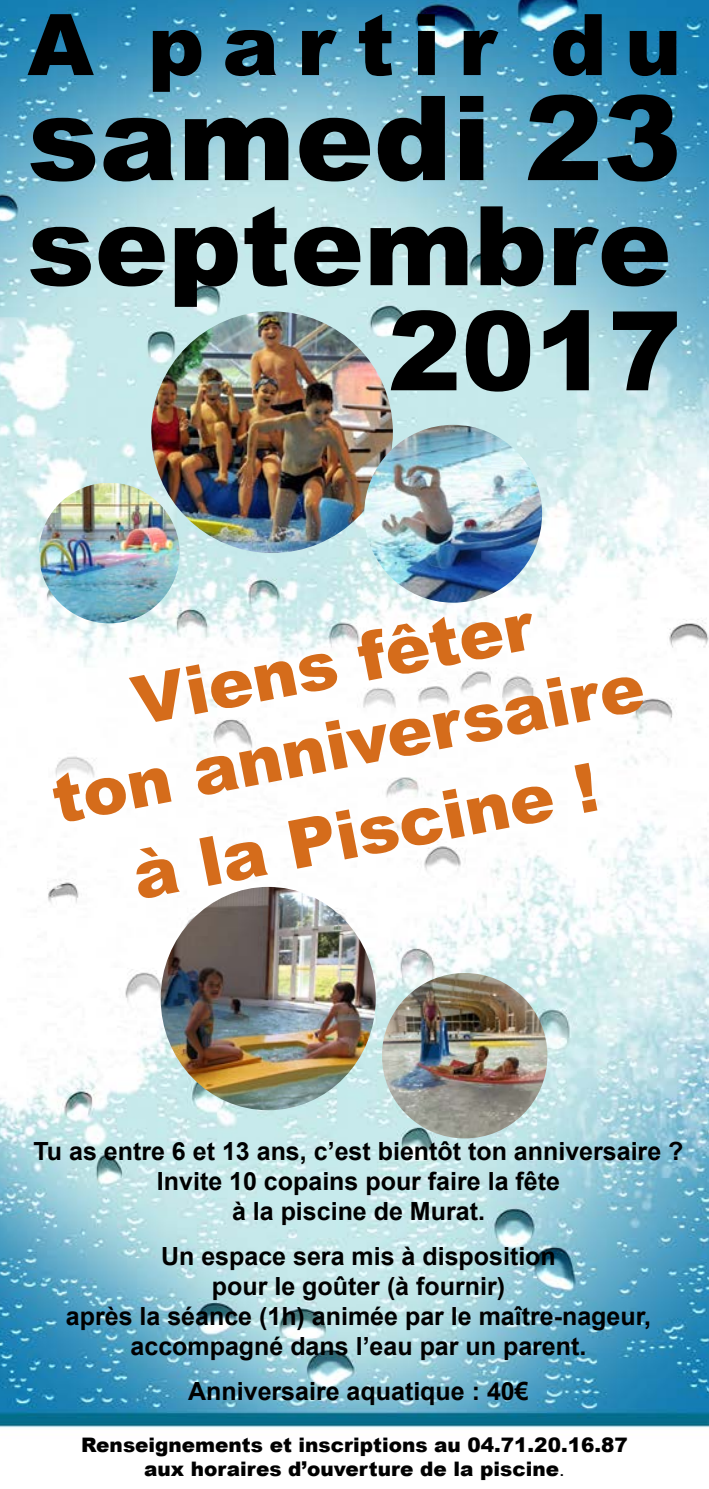
<style>
.page{position:relative;width:709px;height:1489px;background:#fff}
.page>*{position:absolute;margin:0;border:0;box-sizing:border-box;transform-origin:0 0}
.t1{font:900 117.5px "Arial";color:#000}
.t2{font:900 110px/105px "Arial";color:#000;text-align:right}
.t3{font:900 85px "Arial";letter-spacing:.21em;color:#000}
.t4{font:900 67.5px/81px "Arial";color:#d56c1b;text-align:center}
.t5{font:700 25px/30px "Arial";color:#000;text-align:center}
.t6{font:900 20px/24px "Arial";color:#000;text-align:center}
.s1{font-weight:400}
</style>
<div class="page">
<img style="left:0;top:0;width:709px;height:1428px">
<img style="left:151px;top:311px;width:242px;height:242px;border-radius:121px">
<img style="left:161px;top:886px;width:215px;height:224px">
<img style="left:364px;top:425px;width:178px;height:177px;border-radius:89px">
<img style="left:382px;top:972px;width:165px;height:166px;border-radius:83px">
<img style="left:39px;top:483px;width:141px;height:140px">
<h3 class="t3" style="left:27px;top:-17px;width:655px">A partir du</h3>
<h1 class="t1" style="left:27px;top:53px;width:655px">samedi 23</h1>
<h2 class="t2" style="left:27px;top:190px;width:655px">septembre<br>2017</h2>
<h3 class="t4" style="left:29px;top:678px;width:603px;rotate:-11deg">Viens fêter<br>ton anniversaire</h3>
<h3 class="t4" style="left:125px;top:834px;width:474px;rotate:-11deg">à la Piscine !</h3>
<p class="t5" style="left:33px;top:1136px;width:651px">Tu as entre 6 et 13 ans, c’est bientôt ton anniversaire ?<br>Invite 10 copains pour faire la fête<br>à la piscine de Murat.</p>
<p class="t5" style="left:66px;top:1241px;width:586px">Un espace sera mis à disposition<br>pour le goûter (à fournir)<br>après la séance (1h) animée par le maître-nageur, accompagné dans l’eau par un parent.</p>
<p class="t5" style="left:188px;top:1376px;width:342px">Anniversaire aquatique : 40€</p>
<p class="t6" style="left:81px;top:1431px;width:548px">Renseignements et inscriptions au 04.71.20.16.87 aux horaires d’ouverture de la piscine<span class="s1">.</span></p>
</div>
